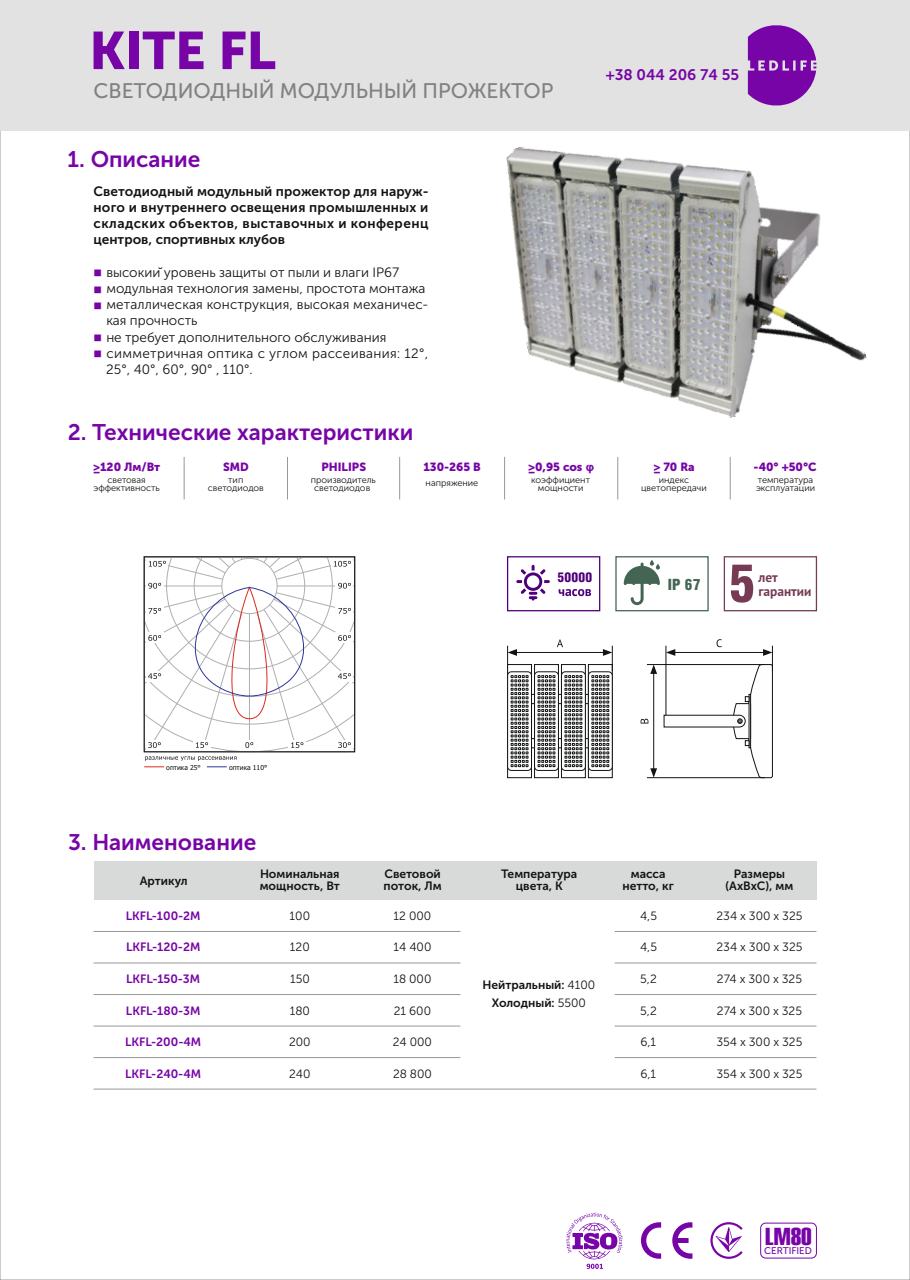
<style>
.page{position:relative;width:910px;height:1280px;background:#fff}
.page>*{position:absolute;margin:0;border:0;box-sizing:border-box;transform-origin:0 0}
.t1{font:900 52.95px "Helios Cond";color:#763a55}
.t2{font:52.5px "Museo Sans Cyrl 900,Bold";color:#7704a7}
.t3{font:24.15px "Helios Extra Compressed";color:#7704a7;scale:1.19 1}
.t4{font:22.5px "Museo Sans Cyrl 700";color:#7704a7}
.t5{font:21px "Museo Sans Cyrl 500";color:#808180}
.t6{font:900 15.6px "Helios Cond";color:#446553}
.t7{font:15.15px "Museo Sans Cyrl 700";color:#7704a7}
.t8{font:13.5px/16.2px "Museo Sans Cyrl 300";color:#121313}
.t9{font:13.5px/16.2px "Museo Sans Cyrl 700";letter-spacing:.005em;color:#121313;text-align:justify}
.t10{font:13.5px/16.2px "Museo Sans Cyrl 300";letter-spacing:.025em;color:#121313}
.t11{font:900 13.5px "Helios Cond";letter-spacing:.02em;color:#4e007a}
.t12{font:700 13.35px "PT Sans";color:#763a55}
.t13{font:12px "Museo Sans Cyrl 300";color:#121313}
.t14{font:12px/12.3px "Museo Sans Cyrl 700";color:#121313;text-align:center}
.t15{font:12px "Museo Sans Cyrl 700";color:#7704a7}
.t16{font:11.7px "Museo Sans Cyrl 900,Bold";color:#7704a7}
.t17{font:9.75px "Museo Sans Cyrl 500";color:#7704a7}
.t18{font:9.15px/8.7px "Museo Sans Cyrl 300";color:#121313;text-align:center}
.t19{font:6.9px "Tahoma";color:#121313}
.s1{color:#7704a7}
.s2{font-family:"Arial"}
.s3{font-family:"Arial";font-weight:700}
.s4{font-family:"Museo Sans Cyrl 300"}
</style>
<div class="page">
<img style="left:506px;top:146px;width:361px;height:319px">
<div style="left:94px;top:862px;width:722px;height:38px;background:#d8d9d9"></div>
<hr style="left:615px;top:931px;width:201px;height:1px;background:#979898">
<hr style="left:94px;top:931px;width:366px;height:1px;background:#979898">
<hr style="left:615px;top:962px;width:201px;height:1px;background:#979898">
<hr style="left:94px;top:962px;width:366px;height:1px;background:#979898">
<hr style="left:615px;top:994px;width:201px;height:1px;background:#979898">
<hr style="left:94px;top:994px;width:366px;height:1px;background:#979898">
<hr style="left:94px;top:1089px;width:722px;height:1px;background:#979898">
<hr style="left:615px;top:1026px;width:201px;height:1px;background:#979898">
<hr style="left:94px;top:1026px;width:366px;height:1px;background:#979898">
<hr style="left:615px;top:1057px;width:201px;height:1px;background:#979898">
<hr style="left:94px;top:1057px;width:366px;height:1px;background:#979898">
<hr style="left:184px;top:457px;width:1px;height:42px;background:#979898">
<hr style="left:287px;top:457px;width:1px;height:42px;background:#979898">
<hr style="left:399px;top:457px;width:1px;height:42px;background:#979898">
<hr style="left:504px;top:457px;width:1px;height:42px;background:#979898">
<hr style="left:617px;top:457px;width:1px;height:42px;background:#979898">
<hr style="left:730px;top:457px;width:1px;height:42px;background:#979898">
<div style="left:0;top:0;width:910px;height:131px;background:#e2e2e2"></div>
<svg style="left:748px;top:25px;width:68px;height:81px"></svg>
<svg style="left:566px;top:1212px;width:57px;height:57px"></svg>
<svg style="left:641px;top:1222px;width:51px;height:37px"></svg>
<svg style="left:710px;top:1222px;width:33px;height:37px"></svg>
<div style="left:760px;top:1222px;width:57px;height:36px;border:1px solid #7704a7;border-radius:5px"></div>
<div style="left:615px;top:556px;width:94px;height:55px;border:1px solid #446553"></div>
<svg style="left:624px;top:560px;width:36px;height:45px"></svg>
<div style="left:724px;top:556px;width:93px;height:55px;border:1px solid #763a55"></div>
<div style="left:507px;top:556px;width:93px;height:55px;border:1px solid #4e007a"></div>
<svg style="left:516px;top:565px;width:34px;height:36px"></svg>
<svg style="left:559px;top:589px;width:32px;height:7px"></svg>
<div style="left:534px;top:664px;width:25px;height:114px;background:#fefefe;border:1px solid #121313"></div>
<svg style="left:534px;top:671px;width:25px;height:100px"></svg>
<svg style="left:538px;top:675px;width:17px;height:92px"></svg>
<div style="left:561px;top:664px;width:25px;height:114px;background:#fefefe;border:1px solid #121313"></div>
<svg style="left:561px;top:671px;width:25px;height:100px"></svg>
<svg style="left:565px;top:675px;width:17px;height:92px"></svg>
<div style="left:588px;top:664px;width:25px;height:114px;background:#fefefe;border:1px solid #121313"></div>
<div style="left:588px;top:671px;width:25px;height:100px;background:#fefefe;border:1px solid #121313;border-radius:4px"></div>
<svg style="left:557px;top:639px;width:6px;height:8px"></svg>
<hr style="left:507px;top:646px;width:1px;height:58px;background:#121313">
<hr style="left:510px;top:652px;width:99px;height:1px;background:#121313">
<svg style="left:508px;top:649px;width:9px;height:7px"></svg>
<svg style="left:591px;top:646px;width:22px;height:121px"></svg>
<hr style="left:647px;top:777px;width:118px;height:1px;background:#121313">
<hr style="left:647px;top:664px;width:118px;height:1px;background:#121313">
<hr style="left:653px;top:667px;width:1px;height:108px;background:#121313">
<svg style="left:650px;top:664px;width:7px;height:10px"></svg>
<svg style="left:650px;top:768px;width:7px;height:10px"></svg>
<svg style="left:641px;top:719px;width:7px;height:4px"></svg>
<div style="left:507px;top:664px;width:25px;height:114px;background:#fefefe;border:1px solid #121313"></div>
<svg style="left:507px;top:671px;width:25px;height:100px"></svg>
<svg style="left:511px;top:675px;width:17px;height:92px"></svg>
<svg style="left:663px;top:639px;width:110px;height:139px"></svg>
<svg style="left:143px;top:556px;width:213px;height:211px"></svg>
<h2 class="t2" style="left:90px;top:30px;width:188px">KITE FL</h2>
<h3 class="t5" style="left:94px;top:83px;width:461px">СВЕТОДИОДНЫЙ МОДУЛЬНЫЙ ПРОЖЕКТОР</h3>
<p class="t7" style="left:606px;top:68px;width:135px">+38 044 206 74 55</p>
<h3 class="t4" style="left:68px;top:150px;width:134px">1. Описание</h3>
<p class="t9" style="left:94px;top:184px;width:336px">Светодиодный модульный прожектор для наруж&shy;ного и внутреннего освещения промышленных и складских объектов, выставочных и конференц центров, спортивных клубов</p>
<p class="t8" style="left:94px;top:265px;width:307px"><span class="s1">■</span> высокии <span class="s2">̆</span>уровень защиты от пыли и влаги IP67</p>
<p class="t8" style="left:94px;top:281px;width:333px"><span class="s1">■</span> модульная технология замены, простота монтажа</p>
<p class="t8" style="left:106px;top:298px;width:324px;text-indent:-13px"><span class="s1">■</span> металлическая конструкция, высокая механичес&shy;кая прочность</p>
<p class="t8" style="left:94px;top:330px;width:294px"><span class="s1">■</span> не требует дополнительного обслуживания</p>
<p class="t10" style="left:106px;top:346px;width:324px;text-indent:-13px"><span class="s1">■</span> симметричная оптика с углом рассеивания: 12°,<br>25°, 40°, 60°, 90° , 110°.</p>
<h3 class="t4" style="left:68px;top:423px;width:347px">2. Технические характеристики</h3>
<p class="t16" style="left:93px;top:462px;width:69px">≥120 Лм/Вт</p>
<p class="t18" style="left:93px;top:476px;width:68px">световая эффективность</p>
<p class="t16" style="left:223px;top:462px;width:27px">SMD</p>
<p class="t18" style="left:208px;top:476px;width:58px">тип cветодиодов</p>
<p class="t16" style="left:321px;top:462px;width:46px">PHILIPS</p>
<p class="t16" style="left:423px;top:462px;width:59px">130-265 В</p>
<p class="t18" style="left:311px;top:476px;width:66px">производитель светодиодов</p>
<p class="t18" style="left:426px;top:479px;width:54px">напряжение</p>
<p class="t16" style="left:528px;top:462px;width:68px">≥0,95 cos <span class="s3">φ</span></p>
<p class="t18" style="left:531px;top:476px;width:60px">коэффициент мощности</p>
<p class="t16" style="left:653px;top:462px;width:43px">≥ 70 Ra</p>
<p class="t18" style="left:641px;top:476px;width:67px">индекс цветопередачи</p>
<p class="t16" style="left:754px;top:462px;width:64px">-40° +50°C</p>
<p class="t18" style="left:756px;top:476px;width:61px;text-align:left">температура эксплуатации</p>
<p class="t11" style="left:557px;top:573px;width:36px">50000</p>
<h1 class="t1" style="left:729px;top:564px;width:28px">5</h1>
<p class="t6" style="left:668px;top:579px;width:34px">IP 67</p>
<p class="t12" style="left:758px;top:572px;width:21px">лет</p>
<p class="t12" style="left:758px;top:586px;width:54px">гарантии</p>
<p class="t19" style="left:166px;top:764px;width:36px">оптика 25°</p>
<p class="t19" style="left:229px;top:764px;width:40px">оптика 110°</p>
<h3 class="t4" style="left:68px;top:833px;width:190px">3. Наименование</h3>
<p class="t14" style="left:140px;top:876px;width:49px">Артикул</p>
<p class="t15" style="left:126px;top:911px;width:76px">LKFL-100-2M</p>
<p class="t15" style="left:126px;top:942px;width:76px">LKFL-120-2M</p>
<p class="t15" style="left:126px;top:974px;width:76px">LKFL-150-3M</p>
<p class="t15" style="left:126px;top:1005px;width:76px">LKFL-180-3M</p>
<p class="t15" style="left:125px;top:1037px;width:78px">LKFL-200-4M</p>
<p class="t15" style="left:125px;top:1068px;width:78px">LKFL-240-4M</p>
<p class="t14" style="left:260px;top:869px;width:82px;text-align:left">Номинальная мощность, Вт</p>
<p class="t13" style="left:290px;top:911px;width:22px">100</p>
<p class="t13" style="left:290px;top:942px;width:21px">120</p>
<p class="t13" style="left:290px;top:974px;width:21px">150</p>
<p class="t13" style="left:290px;top:1005px;width:22px">180</p>
<p class="t13" style="left:289px;top:1037px;width:23px">200</p>
<p class="t13" style="left:289px;top:1068px;width:23px">240</p>
<p class="t14" style="left:384px;top:869px;width:60px;text-align:left">Световой поток, Лм</p>
<p class="t13" style="left:394px;top:911px;width:39px">12 000</p>
<p class="t13" style="left:393px;top:942px;width:39px">14 400</p>
<p class="t13" style="left:393px;top:974px;width:40px">18 000</p>
<p class="t13" style="left:394px;top:1005px;width:39px">21 600</p>
<p class="t13" style="left:393px;top:1037px;width:41px">24 000</p>
<p class="t13" style="left:393px;top:1068px;width:40px">28 800</p>
<p class="t14" style="left:501px;top:869px;width:78px">Температура цвета, К</p>
<p class="t14" style="left:482px;top:978px;width:114px;line-height:17.2px">Нейтральный: <span class="s4">4100<br></span>Холодный: <span class="s4">5500</span></p>
<p class="t14" style="left:622px;top:869px;width:53px">масса нетто, кг</p>
<p class="t13" style="left:640px;top:911px;width:19px">4,5</p>
<p class="t13" style="left:640px;top:942px;width:19px">4,5</p>
<p class="t13" style="left:640px;top:974px;width:18px">5,2</p>
<p class="t13" style="left:640px;top:1005px;width:18px">5,2</p>
<p class="t13" style="left:640px;top:1037px;width:17px">6,1</p>
<p class="t13" style="left:640px;top:1068px;width:17px">6,1</p>
<p class="t14" style="left:725px;top:869px;width:69px">Размеры (АхВхС), мм</p>
<p class="t13" style="left:716px;top:911px;width:87px">234 x 300 x 325</p>
<p class="t13" style="left:716px;top:942px;width:87px">234 x 300 x 325</p>
<p class="t13" style="left:717px;top:974px;width:87px">274 x 300 x 325</p>
<p class="t13" style="left:717px;top:1005px;width:87px">274 x 300 x 325</p>
<p class="t13" style="left:716px;top:1037px;width:87px">354 x 300 x 325</p>
<p class="t13" style="left:716px;top:1068px;width:87px">354 x 300 x 325</p>
<h3 class="t3" style="left:765px;top:1228px;width:41px">LM80</h3>
<p class="t17" style="left:764px;top:1247px;width:49px">CERTIFIED</p>
</div>
